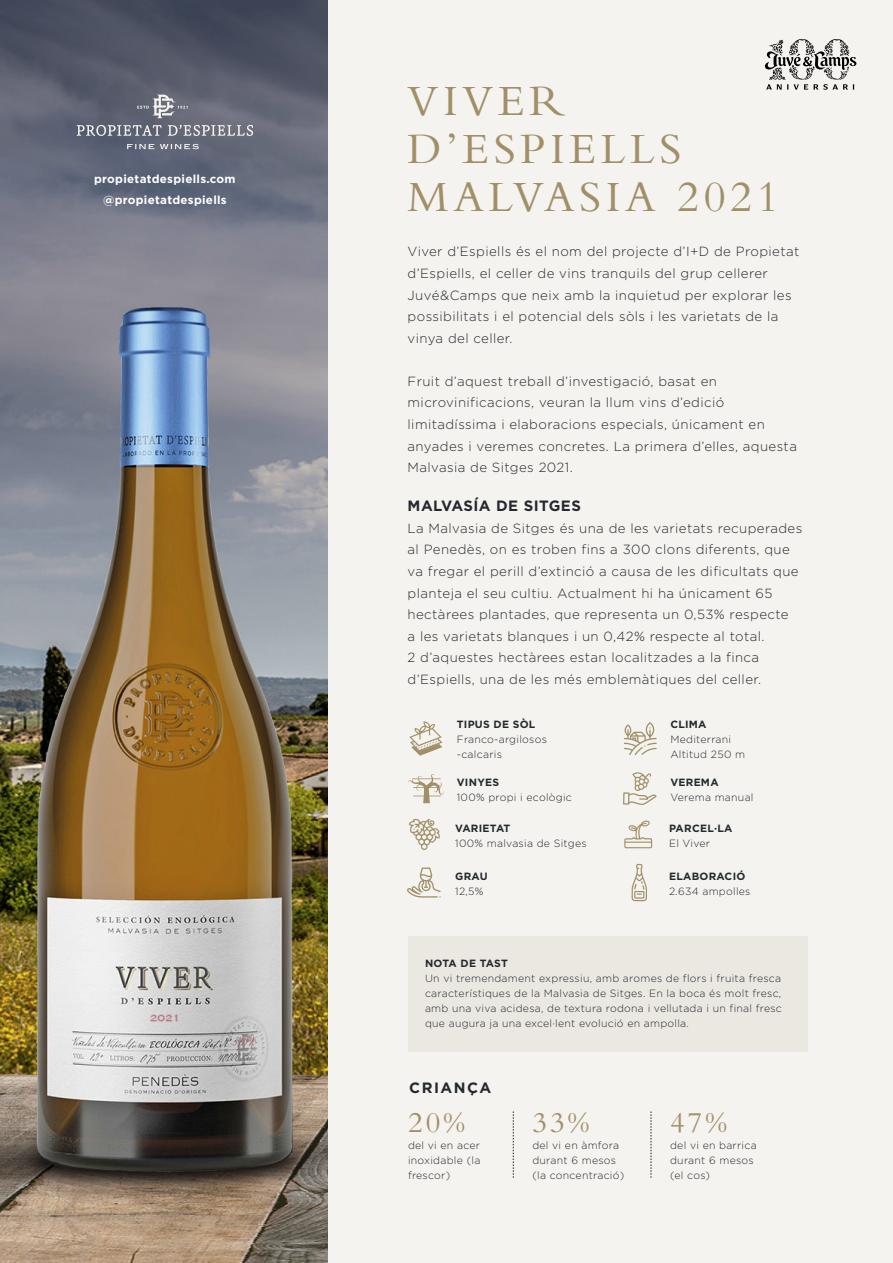
<style>
.page{position:relative;width:893px;height:1263px;background:#f4f3ef}
.page>*{position:absolute;margin:0;border:0;box-sizing:border-box;transform-origin:0 0}
.t1{font:45px/48px "Bembo Std";letter-spacing:.1em;color:#a18f68}
.t2{font:30px "Bembo Std";color:#a18f68}
.t3{font:700 15px "Gotham";letter-spacing:.03em;color:#25292f}
.t4{font:700 15px "Gotham";letter-spacing:.1em;color:#25292f}
.t5{font:300 13.35px/21.6px "Gotham";letter-spacing:.03em;color:#25292f}
.t6{font:700 11.55px "Gotham";letter-spacing:.025em;color:#fff}
.t7{font:300 10.5px/15px "Gotham";letter-spacing:.025em;color:#25292f}
.t8{font:700 10.5px "Gotham";letter-spacing:.025em;color:#25292f}
</style>
<div class="page">
<img style="left:0;top:0;width:327px;height:1263px">
<svg style="left:127px;top:144px;width:72px;height:5px"></svg>
<svg style="left:77px;top:125px;width:84px;height:11px"></svg>
<svg style="left:168px;top:125px;width:85px;height:11px"></svg>
<svg style="left:137px;top:95px;width:51px;height:23px"></svg>
<svg style="left:513px;top:1111px;width:1px;height:67px"></svg>
<svg style="left:651px;top:1111px;width:1px;height:67px"></svg>
<svg style="left:409px;top:819px;width:31px;height:31px"></svg>
<svg style="left:624px;top:820px;width:28px;height:28px"></svg>
<svg style="left:409px;top:721px;width:33px;height:35px"></svg>
<svg style="left:624px;top:722px;width:33px;height:33px"></svg>
<div style="left:408px;top:936px;width:400px;height:115px;background:#ebe8e2"></div>
<svg style="left:407px;top:867px;width:34px;height:30px"></svg>
<svg style="left:632px;top:864px;width:15px;height:37px"></svg>
<svg style="left:408px;top:774px;width:35px;height:29px"></svg>
<svg style="left:623px;top:772px;width:34px;height:33px"></svg>
<svg style="left:765px;top:39px;width:91px;height:51px"></svg>
<p class="t6" style="left:94px;top:172px;width:143px">propietatdespiells.com</p>
<p class="t6" style="left:103px;top:194px;width:125px">@propietatdespiells</p>
<p class="t1" style="left:408px;top:76px;width:275px">VIVER<br>D’ESPIELLS</p>
<p class="t1" style="left:408px;top:172px;width:373px">MALVASIA 2021</p>
<p class="t5" style="left:408px;top:241px;width:393px">Viver d’Espiells és el nom del projecte d’I+D de Propietat d’Espiells, el celler de vins tranquils del grup cellerer Juvé&amp;Camps que neix amb la inquietud per explorar les possibilitats i el potencial dels sòls i les varietats de la vinya del celler.</p>
<p class="t5" style="left:408px;top:370px;width:391px">Fruit d’aquest treball d’investigació, basat en microvinificacions, veuran la llum vins d’edició limitadíssima i elaboracions especials, únicament en anyades i veremes concretes. La primera d’elles, aquesta Malvasia de Sitges 2021.</p>
<p class="t3" style="left:408px;top:497px;width:175px">MALVASÍA DE SITGES</p>
<p class="t5" style="left:408px;top:517px;width:396px">La Malvasia de Sitges és una de les varietats recuperades al Penedès, on es troben fins a 300 clons diferents, que va fregar el perill d’extinció a causa de les dificultats que planteja el seu cultiu. Actualment hi ha únicament 65 hectàrees plantades, que representa un 0,53% respecte<br>a les varietats blanques i un 0,42% respecte al total.<br>2 d’aquestes hectàrees estan localitzades a la finca d’Espiells, una de les més emblemàtiques del celler.</p>
<p class="t8" style="left:457px;top:719px;width:80px">TIPUS DE SÒL</p>
<p class="t7" style="left:457px;top:732px;width:92px">Franco-argilosos -calcaris</p>
<p class="t8" style="left:670px;top:719px;width:38px">CLIMA</p>
<p class="t7" style="left:670px;top:732px;width:62px">Mediterrani</p>
<p class="t7" style="left:670px;top:747px;width:76px">Altitud 250 m</p>
<p class="t8" style="left:457px;top:776px;width:44px">VINYES</p>
<p class="t7" style="left:457px;top:790px;width:117px">100% propi i ecològic</p>
<p class="t8" style="left:670px;top:776px;width:50px">VEREMA</p>
<p class="t7" style="left:670px;top:790px;width:85px">Verema manual</p>
<p class="t8" style="left:455px;top:822px;width:57px">VARIETAT</p>
<p class="t7" style="left:455px;top:835px;width:133px">100% malvasia de Sitges</p>
<p class="t8" style="left:669px;top:822px;width:65px">PARCEL·LA</p>
<p class="t7" style="left:669px;top:835px;width:43px">El Viver</p>
<p class="t8" style="left:455px;top:870px;width:34px">GRAU</p>
<p class="t7" style="left:455px;top:883px;width:30px">12,5%</p>
<p class="t8" style="left:669px;top:870px;width:78px">ELABORACIÓ</p>
<p class="t7" style="left:669px;top:883px;width:83px">2.634 ampolles</p>
<p class="t8" style="left:425px;top:957px;width:84px">NOTA DE TAST</p>
<p class="t7" style="left:425px;top:971px;width:358px;text-align:justify">Un vi tremendament expressiu, amb aromes de flors i fruita fresca característiques de la Malvasia de Sitges. En la boca és molt fresc, amb una viva acidesa, de textura rodona i vellutada i un final fresc que augura ja una excel·lent evolució en ampolla.</p>
<p class="t4" style="left:409px;top:1079px;width:84px">CRIANÇA</p>
<p class="t2" style="left:408px;top:1105px;width:58px">20%</p>
<p class="t2" style="left:532px;top:1105px;width:58px">33%</p>
<p class="t2" style="left:670px;top:1105px;width:58px">47%</p>
<p class="t7" style="left:408px;top:1137px;width:74px;text-align:justify">del vi en acer inoxidable (la frescor)</p>
<p class="t7" style="left:532px;top:1137px;width:93px">del vi en àmfora durant 6 mesos (la concentració)</p>
<p class="t7" style="left:670px;top:1137px;width:88px">del vi en barrica durant 6 mesos (el cos)</p>
</div>
